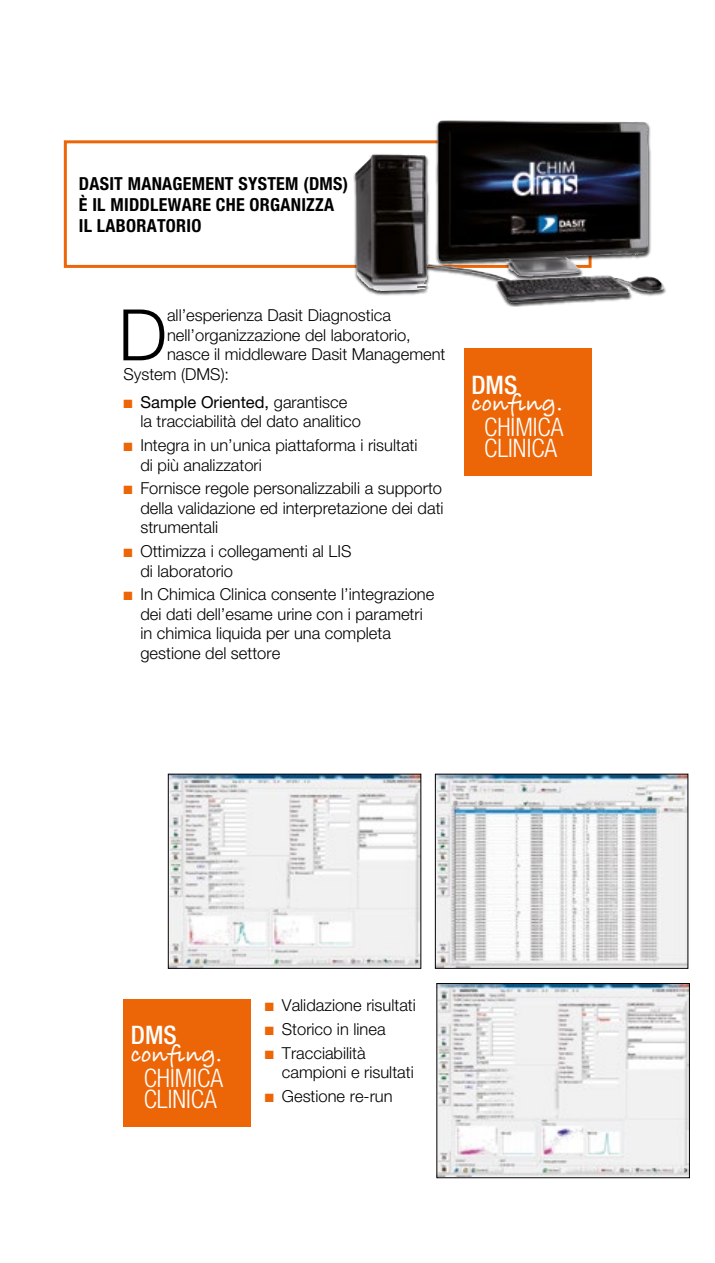
<style>
.page{position:relative;width:715px;height:1263px;background:#fff}
.page>*{position:absolute;margin:0;border:0;box-sizing:border-box;transform-origin:0 0}
.t1{font:300 71.1px "Helvetica Neue LT Std";color:#000}
.t2{font:300 condensed 25.5px/21px "Helvetica Neue LT Std";color:#fff}
.t3{font:500 condensed 25.5px "Helvetica Neue LT Std";color:#fff}
.t4{font:700 24px "Bradley Hand ITCTT";color:#fff}
.t5{font:700 condensed 18px/21px "Helvetica Neue LT Std";letter-spacing:.015em;color:#000}
.t6{font:300 16.5px/19.5px "Helvetica Neue LT Std";color:#000}
.s1{color:#ec6608}
.s2{font-weight:400}
</style>
<div class="page">
<div style="left:123px;top:999px;width:128px;height:128px;background:#ec6608"></div>
<img style="left:438px;top:985px;width:249px;height:191px">
<div style="left:64px;top:140px;width:527px;height:128px;border:3px solid #ec6608"></div>
<div style="left:353px;top:121px;width:313px;height:186px;background:#000;opacity:.75"></div>
<img style="left:437px;top:120px;width:211px;height:157px">
<div style="left:463px;top:349px;width:128px;height:127px;background:#ec6608"></div>
<img style="left:170px;top:776px;width:249px;height:190px">
<div style="left:168px;top:774px;width:253px;height:194px;border:1px solid #000"></div>
<img style="left:437px;top:776px;width:248px;height:190px">
<div style="left:435px;top:774px;width:252px;height:194px;border:1px solid #000"></div>
<p class="t5" style="left:79px;top:172px;width:271px">DASIT MANAGEMENT SYSTEM (DMS)<br>È IL MIDDLEWARE CHE ORGANIZZA<br>IL LABORATORIO</p>
<h1 class="t1" style="left:118px;top:292px;width:50px">D</h1>
<p class="t6" style="left:167px;top:305px;width:225px">all’esperienza Dasit Diagnostica</p>
<p class="t6" style="left:167px;top:325px;width:245px">nell’organizzazione del laboratorio,</p>
<p class="t6" style="left:167px;top:344px;width:280px">nasce il middleware Dasit Management</p>
<p class="t6" style="left:123px;top:364px;width:107px">System (DMS):</p>
<p class="t6" style="left:140px;top:392px;width:222px;text-indent:-17px"><span class="s1">■</span> <span class="s2">Sample Oriented,</span> garantisce la tracciabilità del dato analitico</p>
<p class="t6" style="left:140px;top:435px;width:278px;text-indent:-17px"><span class="s1">■</span> Integra in un’unica piattaforma i risultati di più analizzatori</p>
<p class="t6" style="left:140px;top:478px;width:304px;text-align:justify;text-indent:-17px"><span class="s1">■</span> Fornisce regole personalizzabili a supporto della validazione ed interpretazione dei dati strumentali</p>
<p class="t6" style="left:140px;top:541px;width:212px;text-indent:-17px"><span class="s1">■</span> Ottimizza i collegamenti al LIS di laboratorio</p>
<p class="t6" style="left:140px;top:584px;width:295px;text-indent:-17px"><span class="s1">■</span> In Chimica Clinica consente l’integrazione dei dati dell’esame urine con i parametri in chimica liquida per una completa gestione del settore</p>
<h2 class="t3" style="left:471px;top:370px;width:47px">DMS</h2>
<h2 class="t2" style="left:484px;top:416px;width:81px">CHIMICA<br>CLINICA</h2>
<h3 class="t4" style="left:471px;top:385px;width:93px">confing.</h3>
<h2 class="t3" style="left:131px;top:1020px;width:47px">DMS</h2>
<h2 class="t2" style="left:144px;top:1067px;width:81px">CHIMICA<br>CLINICA</h2>
<h3 class="t4" style="left:131px;top:1035px;width:93px">confing.</h3>
<p class="t6" style="left:265px;top:995px;width:152px"><span class="s1">■</span> Validazione risultati</p>
<p class="t6" style="left:265px;top:1019px;width:122px"><span class="s1">■</span> Storico in linea</p>
<p class="t6" style="left:282px;top:1043px;width:133px;text-indent:-17px"><span class="s1">■</span> Tracciabilità campioni e risultati</p>
<p class="t6" style="left:265px;top:1086px;width:129px"><span class="s1">■</span> Gestione re-run</p>
</div>
